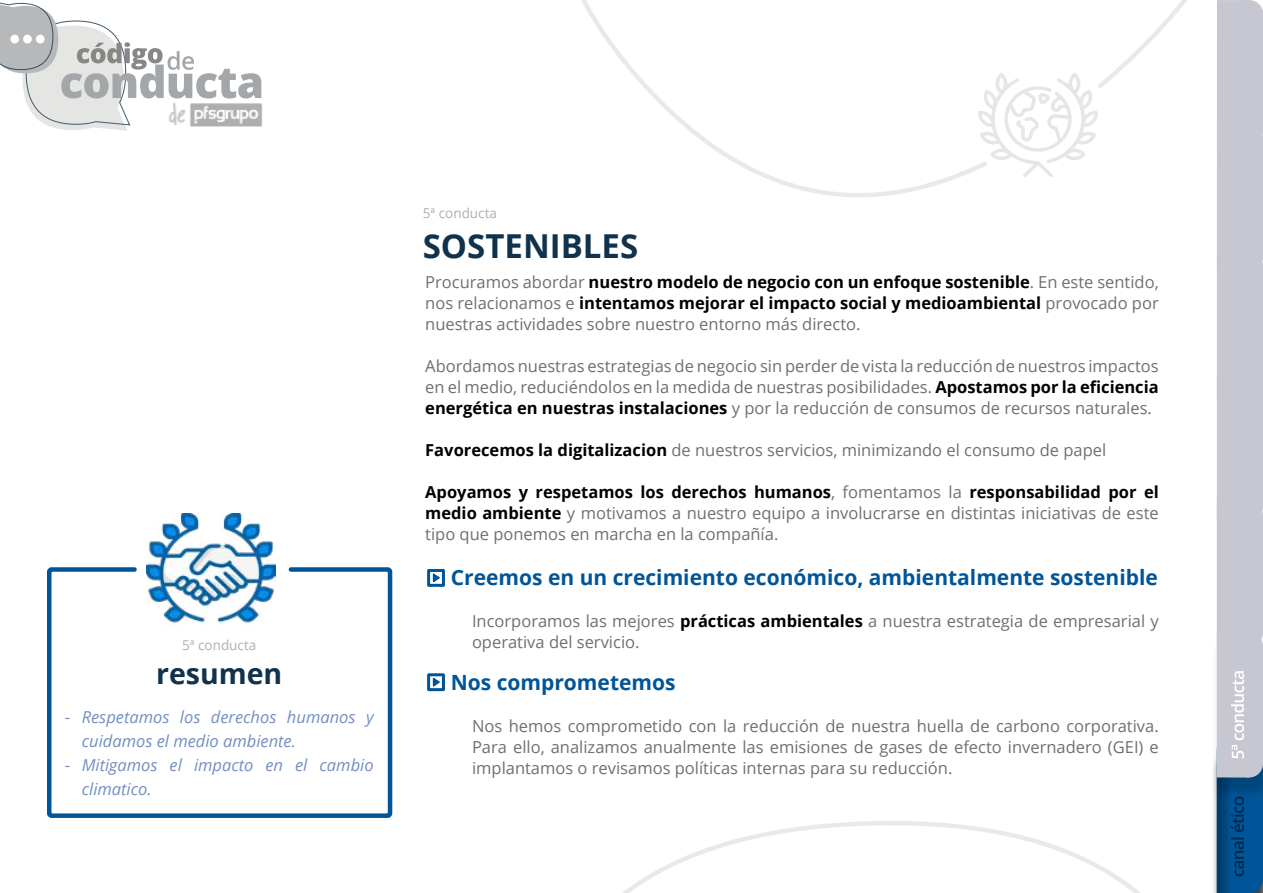
<style>
.page{position:relative;width:1263px;height:893px;background:#fff}
.page>*{position:absolute;margin:0;border:0;box-sizing:border-box;transform-origin:0 0}
.t1{font:700 33px "Open Sans";color:#10324d}
.t2{font:700 28.5px "Open Sans";color:#10324d}
.t3{font:700 21px "Open Sans";color:#005598}
.t4{font:16.5px/21px "Open Sans";color:#6f6f6e;text-align:justify}
.t5{font:italic 16.5px/24px "Open Sans";color:#738fc1}
.t6{font:13.5px "Open Sans";color:#b0aeac}
.s1{font-style:normal}
.s2{font-weight:700;color:#000}
</style>
<div class="page">
<div style="left:47px;top:567px;width:345px;height:251px;border:4px solid #005598;border-radius:2px"></div>
<img style="left:147px;top:514px;width:128px;height:109px">
<div style="left:1226px;top:762px;width:37px;height:117px;background:#005598"></div>
<svg style="left:1231px;top:800px;width:13px;height:17px"></svg>
<div style="left:1212px;top:638px;width:51px;height:162px;background:#000;opacity:.19"></div>
<div style="left:1226px;top:646px;width:37px;height:118px;background:#c7c7d2"></div>
<div style="left:1217px;top:632px;width:32px;height:145px;background:#c7c7d2"></div>
<div style="left:1235px;top:632px;width:28px;height:28px;background:#c7c7d2;border-radius:50%"></div>
<div style="left:1235px;top:750px;width:28px;height:27px;background:#c7c7d2;border-radius:50%"></div>
<div style="left:1226px;top:515px;width:37px;height:118px;background:#c7c7d2"></div>
<div style="left:1217px;top:502px;width:32px;height:145px;background:#c7c7d2"></div>
<div style="left:1235px;top:502px;width:28px;height:27px;background:#c7c7d2;border-radius:50%"></div>
<div style="left:1235px;top:619px;width:28px;height:28px;background:#c7c7d2;border-radius:50%"></div>
<svg style="left:1231px;top:671px;width:13px;height:87px"></svg>
<div style="left:1226px;top:388px;width:37px;height:118px;background:#c7c7d2"></div>
<div style="left:1217px;top:375px;width:32px;height:145px;background:#c7c7d2"></div>
<div style="left:1235px;top:492px;width:28px;height:28px;background:#c7c7d2;border-radius:50%"></div>
<div style="left:1226px;top:267px;width:37px;height:117px;background:#c7c7d2"></div>
<div style="left:1217px;top:253px;width:32px;height:145px;background:#c7c7d2"></div>
<div style="left:1235px;top:253px;width:28px;height:28px;background:#c7c7d2;border-radius:50%"></div>
<div style="left:1235px;top:370px;width:28px;height:28px;background:#c7c7d2;border-radius:50%"></div>
<div style="left:1226px;top:139px;width:37px;height:118px;background:#c7c7d2"></div>
<div style="left:1217px;top:126px;width:32px;height:145px;background:#c7c7d2"></div>
<div style="left:1235px;top:243px;width:28px;height:28px;background:#c7c7d2;border-radius:50%"></div>
<svg style="left:1217px;top:777px;width:14px;height:40px"></svg>
<div style="left:427px;top:569px;width:18px;height:18px;border:3px solid #005598"></div>
<svg style="left:431px;top:572px;width:11px;height:12px"></svg>
<div style="left:427px;top:673px;width:18px;height:18px;border:3px solid #005598"></div>
<svg style="left:431px;top:677px;width:11px;height:12px"></svg>
<svg style="left:581px;top:0;width:682px;height:197px"></svg>
<svg style="left:978px;top:73px;width:120px;height:104px"></svg>
<svg style="left:622px;top:817px;width:641px;height:76px"></svg>
<svg style="left:0;top:2px;width:261px;height:129px"></svg>
<img style="left:165px;top:100px;width:98px;height:31px">
<p class="t6" style="left:182px;top:636px;width:76px">5ª conducta</p>
<h2 class="t2" style="left:156px;top:654px;width:128px">resumen</h2>
<p class="t5" style="left:82px;top:704px;width:293px;text-indent:-17px"><span class="s1">-</span> Respetamos los derechos humanos y cuidamos el medio ambiente.</p>
<p class="t5" style="left:82px;top:752px;width:293px;text-indent:-17px"><span class="s1">-</span> Mitigamos el impacto en el cambio climatico.</p>
<p class="t6" style="left:423px;top:204px;width:76px">5ª conducta</p>
<h1 class="t1" style="left:423px;top:223px;width:217px">SOSTENIBLES</h1>
<p class="t4" style="left:425px;top:271px;width:735px">Procuramos abordar <span class="s2">nuestro modelo de negocio con un enfoque sostenible</span>. En este sentido, nos relacionamos e <span class="s2">intentamos mejorar el impacto social y medioambiental</span> provocado por nuestras actividades sobre nuestro entorno más directo.</p>
<p class="t4" style="left:425px;top:355px;width:735px">Abordamos nuestras estrategias de negocio sin perder de vista la reducción de nuestros impactos en el medio, reduciéndolos en la medida de nuestras posibilidades. <span class="s2">Apostamos por la eficiencia energética en nuestras instalaciones</span> y por la reducción de consumos de recursos naturales.</p>
<p class="t4" style="left:425px;top:439px;width:682px"><span class="s2">Favorecemos la digitalizacion</span> de nuestros servicios, minimizando el consumo de papel</p>
<p class="t4" style="left:425px;top:481px;width:735px"><span class="s2">Apoyamos y respetamos los derechos humanos</span>, fomentamos la <span class="s2">responsabilidad por el medio ambiente</span> y motivamos a nuestro equipo a involucrarse en distintas iniciativas de este tipo que ponemos en marcha en la compañía.</p>
<p class="t3" style="left:451px;top:563px;width:709px">Creemos en un crecimiento económico, ambientalmente sostenible</p>
<p class="t4" style="left:472px;top:610px;width:688px">Incorporamos las mejores <span class="s2">prácticas ambientales</span> a nuestra estrategia de empresarial y operativa del servicio.</p>
<p class="t3" style="left:451px;top:668px;width:226px">Nos comprometemos</p>
<p class="t4" style="left:472px;top:715px;width:688px">Nos hemos comprometido con la reducción de nuestra huella de carbono corporativa.<br>Para ello, analizamos anualmente las emisiones de gases de efecto invernadero (GEI) e implantamos o revisamos políticas internas para su reducción.</p>
</div>
